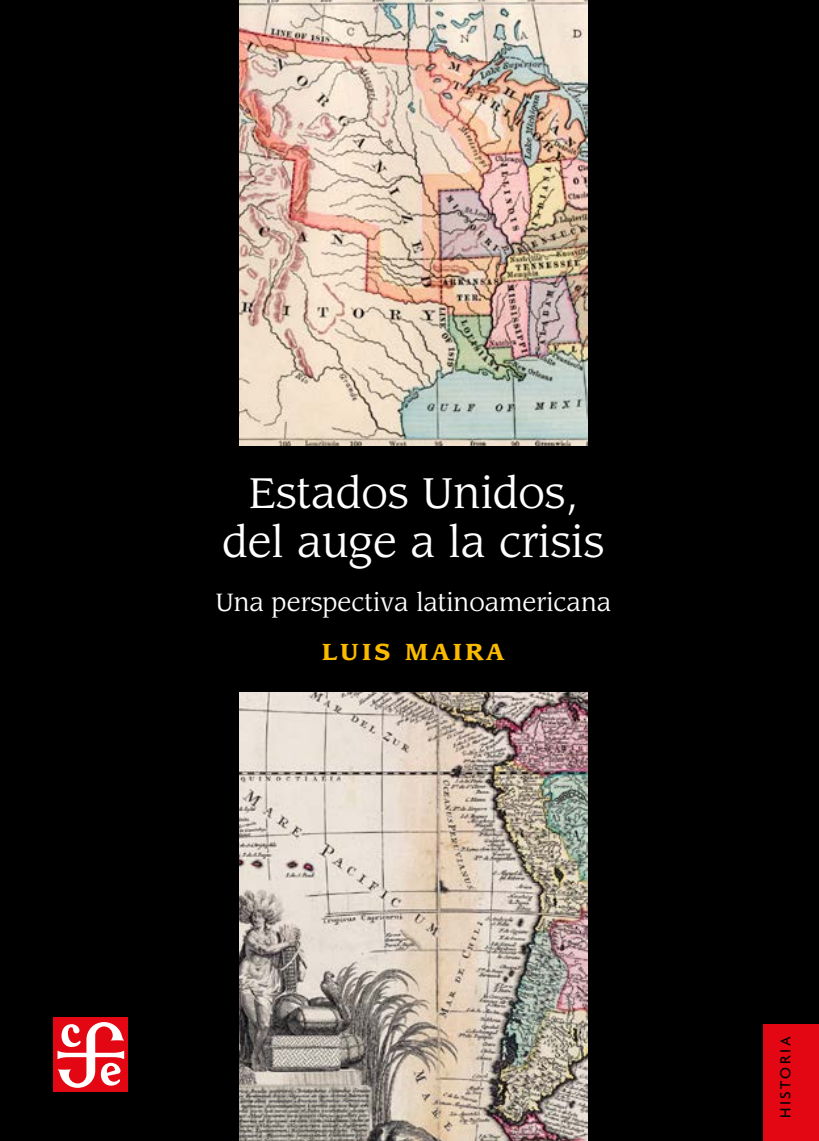
<style>
.page{position:relative;width:819px;height:1141px;background:#000}
.page>*{position:absolute;margin:0;border:0;box-sizing:border-box;transform-origin:0 0}
.t1{font:42px/49px "Leawood Std";letter-spacing:-.005em;color:#fff;text-align:center}
.t2{font:24.5px "Leawood Std";letter-spacing:-.005em;color:#fff}
.t3{font:700 22.75px "Leawood Std";letter-spacing:.14em;color:#fbba00}
.t4{font:500 15.75px "Agenda";letter-spacing:.165em;color:#000}
</style>
<div class="page">
<img style="left:239px;top:693px;width:348px;height:448px">
<img style="left:240px;top:0;width:347px;height:446px">
<div style="left:53px;top:1017px;width:75px;height:75px;background:#e30613"></div>
<svg style="left:57px;top:1022px;width:67px;height:66px"></svg>
<div style="left:763px;top:1024px;width:56px;height:117px;background:#e30613"></div>
<p class="t1" style="left:222px;top:469px;width:384px">Estados Unidos, del auge a la crisis</p>
<p class="t2" style="left:215px;top:588px;width:397px">Una perspectiva latinoamericana</p>
<p class="t3" style="left:322px;top:638px;width:183px">LUIS MAIRA</p>
<p class="t4" style="left:775px;top:1118px;width:83px;rotate:-90deg">HISTORIA</p>
</div>
